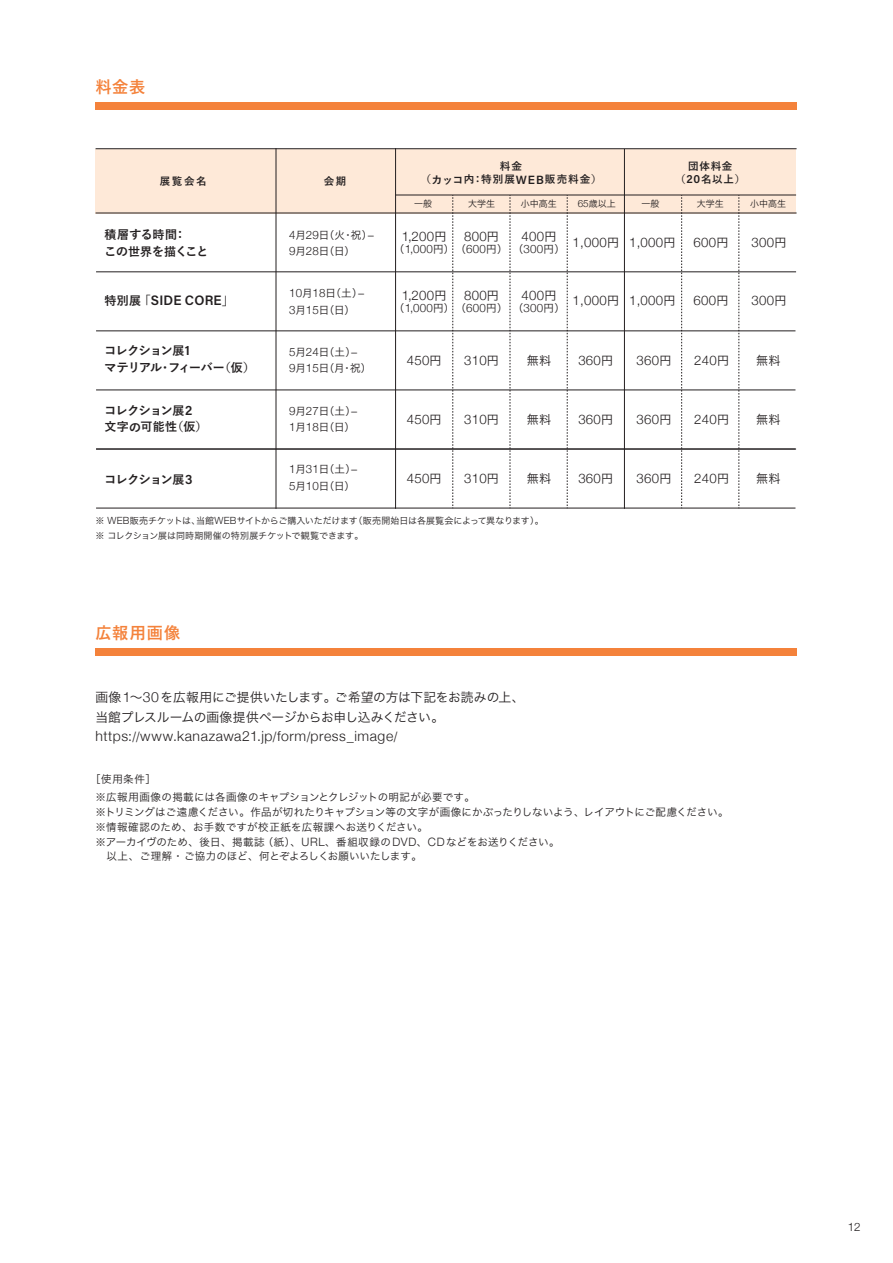
<style>
.page{position:relative;width:893px;height:1263px;background:#fff}
.page>*{position:absolute;margin:0;border:0;box-sizing:border-box;transform-origin:0 0}
.t1{font:700 16.5px "Yu Go";letter-spacing:.05em;color:#f4823b}
.t2{font:300 14.1px "Helvetica Neue";letter-spacing:.04em;color:#231f20}
.t3{font:600 13.65px "Acumin Pro";letter-spacing:.015em;color:#231f20}
.t4{font:300 13.2px "Helvetica Neue";letter-spacing:.025em;color:#231f20}
.t5{font:12.75px/19.5px "Hira Kaku Pro W3";letter-spacing:-.015em;color:#231f20}
.t6{font:700 12.45px/16.5px "Yu Go";letter-spacing:-.1em;color:#231f20}
.t7{font:700 12px "Yu Go";letter-spacing:.03em;color:#231f20}
.t8{font:12px "Hira Kaku Pro W3";letter-spacing:.025em;color:#231f20}
.t9{font:300 11.55px "Helvetica Neue";letter-spacing:.025em;color:#231f20}
.t10{font:10.5px/16.5px "Hira Kaku Pro W3";letter-spacing:.005em;color:#231f20}
.t11{font:10.5px/18px "Hira Kaku Pro W3";letter-spacing:.025em;color:#231f20}
.t12{font:700 10.5px/13.5px "Yu Go";letter-spacing:.09em;color:#231f20;text-align:center}
.t13{font:9px/15px "Hira Kaku Pro W3";color:#231f20}
.s1{font-size:10.95px}
.s2{font-family:"Acumin Pro";font-weight:600;font-size:12px}
.s3{font-family:"Helvetica Neue";font-weight:300;font-size:9.9px}
.s4{font-size:12.45px}
.s5{font-size:12px}
.s6{font-family:"Helvetica Neue";font-weight:300;font-size:11.55px}
.s7{font-family:"Hira Kaku Pro W3";font-weight:400;font-size:12px}
.s8{font-family:"Hira Kaku Pro W3";font-weight:400;font-size:10.5px}
.s9{font-family:"Yu Go";font-weight:700;font-size:12px}
.s10{font-family:"Acumin Pro";font-weight:600;font-size:13.65px}
.s11{font-family:"Helvetica Neue";font-weight:300;font-size:14.1px}
.s12{font-family:"Helvetica";font-size:12.75px}
</style>
<div class="page">
<div style="left:95px;top:149px;width:701px;height:64px;background:#fee9d8"></div>
<hr style="left:96px;top:213px;width:700px;height:1px;background:#231f20">
<hr style="left:395px;top:195px;width:401px;height:1px;background:#231f20">
<hr style="left:96px;top:148px;width:700px;height:1px;background:#231f20">
<hr style="left:96px;top:271px;width:700px;height:1px;background:#231f20">
<hr style="left:96px;top:330px;width:699px;height:1px;background:#231f20">
<hr style="left:96px;top:390px;width:699px;height:1px;background:#231f20">
<hr style="left:96px;top:449px;width:700px;height:1px;background:#231f20">
<hr style="left:96px;top:508px;width:699px;height:1px;background:#231f20">
<hr style="left:395px;top:149px;width:1px;height:359px;background:#231f20">
<svg style="left:452px;top:195px;width:1px;height:313px"></svg>
<svg style="left:510px;top:195px;width:1px;height:313px"></svg>
<svg style="left:567px;top:195px;width:1px;height:313px"></svg>
<hr style="left:624px;top:149px;width:1px;height:359px;background:#231f20">
<svg style="left:681px;top:195px;width:1px;height:313px"></svg>
<svg style="left:738px;top:195px;width:1px;height:313px"></svg>
<hr style="left:276px;top:149px;width:1px;height:359px;background:#231f20">
<div style="left:95px;top:102px;width:702px;height:8px;background:#f4823b"></div>
<div style="left:95px;top:649px;width:702px;height:7px;background:#f4823b"></div>
<h1 class="t1" style="left:95px;top:77px;width:52px">料金表</h1>
<p class="t12" style="left:500px;top:160px;width:24px">料金</p>
<p class="t12" style="left:160px;top:174px;width:48px">展覧会名</p>
<p class="t12" style="left:324px;top:174px;width:24px">会期</p>
<p class="t12" style="left:420px;top:173px;width:183px">（<span class="s1">カッコ</span>内：特別展<span class="s2">WEB</span>販売料金）</p>
<p class="t13" style="left:414px;top:196px;width:19px">一般</p>
<p class="t13" style="left:468px;top:196px;width:28px">大学生</p>
<p class="t13" style="left:521px;top:196px;width:37px">小中高生</p>
<p class="t13" style="left:578px;top:196px;width:40px"><span class="s3">65</span>歳以上</p>
<p class="t12" style="left:675px;top:160px;width:71px">団体料金（<span class="s2">20</span>名以上）</p>
<p class="t13" style="left:641px;top:196px;width:19px">一般</p>
<p class="t13" style="left:697px;top:196px;width:28px">大学生</p>
<p class="t13" style="left:750px;top:196px;width:37px">小中高生</p>
<p class="t7" style="left:105px;top:228px;width:83px">積層<span class="s4">する</span>時間：</p>
<p class="t6" style="left:104px;top:243px;width:106px">この<span class="s5">世界</span>を<span class="s5">描</span>くこと</p>
<p class="t10" style="left:289px;top:226px;width:87px"><span class="s6">4</span>月<span class="s6">29</span>日（火・祝）-<br><span class="s6">9</span>月<span class="s6">28</span>日（日）</p>
<p class="t4" style="left:402px;top:226px;width:46px">1,200<span class="s7">円</span></p>
<p class="t9" style="left:394px;top:240px;width:115px"><span class="s8">（</span>1,000<span class="s8">円）（</span>600<span class="s8">円）</span></p>
<p class="t4" style="left:464px;top:226px;width:36px">800<span class="s7">円</span></p>
<p class="t4" style="left:521px;top:226px;width:36px">400<span class="s7">円</span></p>
<p class="t10" style="left:513px;top:240px;width:54px">（<span class="s6">300</span>円）</p>
<p class="t4" style="left:572px;top:232px;width:105px">1,000<span class="s7">円</span> 1,000<span class="s7">円</span></p>
<p class="t4" style="left:693px;top:232px;width:36px">600<span class="s7">円</span></p>
<p class="t4" style="left:752px;top:232px;width:36px">300<span class="s7">円</span></p>
<h3 class="t3" style="left:105px;top:291px;width:131px"><span class="s9">特別展「</span>SIDE CORE<span class="s9">」</span></h3>
<p class="t10" style="left:289px;top:284px;width:77px"><span class="s6">10</span>月<span class="s6">18</span>日（土）-<br><span class="s6">3</span>月<span class="s6">15</span>日（日）</p>
<p class="t4" style="left:572px;top:290px;width:105px">1,000<span class="s7">円</span> 1,000<span class="s7">円</span></p>
<p class="t4" style="left:693px;top:290px;width:36px">600<span class="s7">円</span></p>
<p class="t4" style="left:752px;top:290px;width:36px">300<span class="s7">円</span></p>
<p class="t4" style="left:402px;top:285px;width:46px">1,200<span class="s7">円</span></p>
<p class="t9" style="left:394px;top:299px;width:115px"><span class="s8">（</span>1,000<span class="s8">円）（</span>600<span class="s8">円）</span></p>
<p class="t4" style="left:464px;top:285px;width:36px">800<span class="s7">円</span></p>
<p class="t4" style="left:521px;top:285px;width:36px">400<span class="s7">円</span></p>
<p class="t10" style="left:513px;top:299px;width:54px">（<span class="s6">300</span>円）</p>
<p class="t6" style="left:104px;top:343px;width:152px">コレクション<span class="s5">展</span><span class="s10">1<br></span>マテリアル<span class="s5">・</span>フィーバー<span class="s5">（仮）</span></p>
<p class="t6" style="left:104px;top:402px;width:90px">コレクション<span class="s5">展</span><span class="s10">2</span></p>
<p class="t7" style="left:105px;top:420px;width:105px">文字<span class="s4">の</span>可能性（仮）</p>
<p class="t6" style="left:104px;top:471px;width:90px">コレクション<span class="s5">展</span><span class="s10">3</span></p>
<p class="t10" style="left:289px;top:343px;width:84px"><span class="s6">5</span>月<span class="s6">24</span>日（土）-<br><span class="s6">9</span>月<span class="s6">15</span>日（月・祝）</p>
<p class="t10" style="left:289px;top:402px;width:70px"><span class="s6">9</span>月<span class="s6">27</span>日（土）-<br><span class="s6">1</span>月<span class="s6">18</span>日（日）</p>
<p class="t10" style="left:289px;top:460px;width:70px"><span class="s6">1</span>月<span class="s6">31</span>日（土）-<br><span class="s6">5</span>月<span class="s6">10</span>日（日）</p>
<p class="t4" style="left:407px;top:350px;width:36px">450<span class="s7">円</span></p>
<p class="t4" style="left:464px;top:350px;width:36px">310<span class="s7">円</span></p>
<p class="t8" style="left:527px;top:350px;width:26px">無料</p>
<p class="t4" style="left:578px;top:350px;width:36px">360<span class="s7">円</span></p>
<p class="t4" style="left:636px;top:350px;width:36px">360<span class="s7">円</span></p>
<p class="t4" style="left:694px;top:350px;width:36px">240<span class="s7">円</span></p>
<p class="t8" style="left:756px;top:350px;width:26px">無料</p>
<p class="t4" style="left:407px;top:409px;width:36px">450<span class="s7">円</span></p>
<p class="t4" style="left:464px;top:409px;width:36px">310<span class="s7">円</span></p>
<p class="t8" style="left:527px;top:409px;width:26px">無料</p>
<p class="t4" style="left:578px;top:409px;width:36px">360<span class="s7">円</span></p>
<p class="t4" style="left:636px;top:409px;width:36px">360<span class="s7">円</span></p>
<p class="t4" style="left:694px;top:409px;width:36px">240<span class="s7">円</span></p>
<p class="t8" style="left:756px;top:409px;width:26px">無料</p>
<p class="t4" style="left:407px;top:468px;width:36px">450<span class="s7">円</span></p>
<p class="t4" style="left:464px;top:468px;width:36px">310<span class="s7">円</span></p>
<p class="t8" style="left:527px;top:468px;width:26px">無料</p>
<p class="t4" style="left:578px;top:468px;width:36px">360<span class="s7">円</span></p>
<p class="t4" style="left:636px;top:468px;width:36px">360<span class="s7">円</span></p>
<p class="t4" style="left:694px;top:468px;width:36px">240<span class="s7">円</span></p>
<p class="t8" style="left:756px;top:468px;width:26px">無料</p>
<p class="t13" style="left:95px;top:513px;width:450px">※ <span class="s3">WEB</span>販売チケットは、当館<span class="s3">WEB</span>サイトからご購入いただけます（販売開始日は各展覧会によって異なります）。※ コレクション展は同時期開催の特別展チケットで観覧できます。</p>
<h1 class="t1" style="left:95px;top:623px;width:86px">広報用画像</h1>
<p class="t5" style="left:95px;top:687px;width:430px">画像<span class="s11">1</span>～<span class="s11">30</span>を広報用にご提供いたします。ご希望の方は下記をお読みの上、当館プレスルームの画像提供ページからお申し込みください。</p>
<h2 class="t2" style="left:95px;top:725px;width:303px">https:<span class="s12">//</span>www.kanazawa21.jp<span class="s12">/</span>form<span class="s12">/</span>press_image<span class="s12">/</span></h2>
<p class="t11" style="left:95px;top:769px;width:381px;text-indent:-5px">［使用条件］<br>※広報用画像の掲載には各画像のキャプションとクレジットの明記が必要です。</p>
<p class="t10" style="left:95px;top:804px;width:635px;line-height:14.7px">※トリミングはご遠慮ください。作品が切れたりキャプション等の文字が画像にかぶったりしないよう、レイアウトにご配慮ください。※情報確認のため、お手数ですが校正紙を広報課へお送りください。<br>※アーカイヴのため、後日、掲載誌（紙）、<span class="s6">URL</span>、番組収録の<span class="s6">DVD</span>、<span class="s6">CD</span>などをお送りください。<br>　以上、ご理解・ご協力のほど、何とぞよろしくお願いいたします。</p>
<p class="t9" style="left:848px;top:1217px;width:14px">12</p>
</div>
